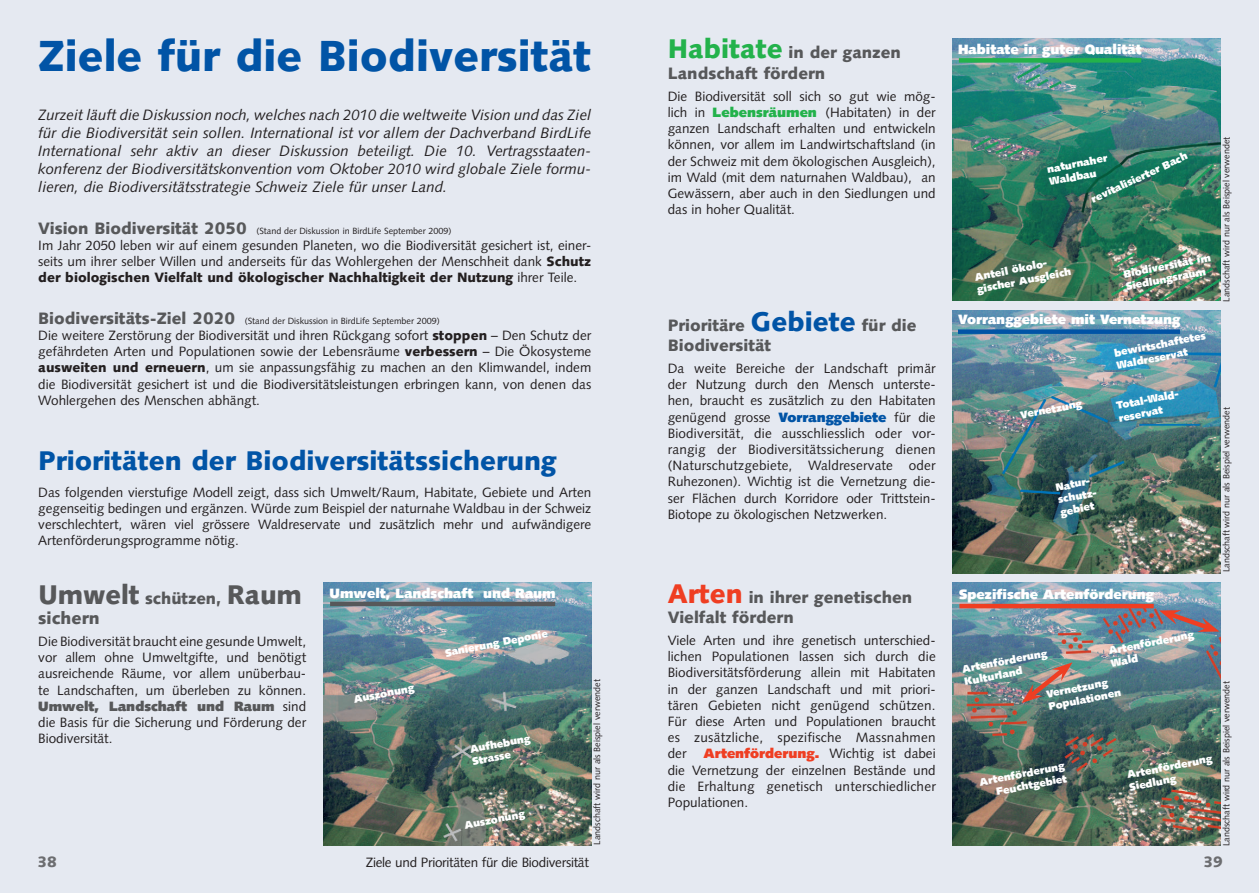
<style>
.page{position:relative;width:1259px;height:893px;background:#e5e9f1}
.page>*{position:absolute;margin:0;border:0;box-sizing:border-box;transform-origin:0 0}
.t1{font:900 43.5px "Syntax LT";color:#0154a6}
.t2{font:900 27px "Syntax LT";color:#0154a6}
.t3{font:900 27px "Syntax LT";letter-spacing:-.005em;color:#57585a}
.t4{font:900 17.25px "Syntax LT";color:#57585a}
.t5{font:900 16.5px/20.7px "Syntax LT";color:#57585a}
.t6{font:italic 15px/18px "Syntax LT";color:#231f20;text-align:justify}
.t7{font:900 15px "Syntax LT";color:#6c6d70}
.t8{font:13.5px/16.2px "Syntax LT";color:#231f20;text-align:justify}
.t9{font:900 13.5px "Syntax LT";color:#fff}
.t10{font:13.5px "Syntax LT";letter-spacing:-.02em;color:#231f20}
.t11{font:900 10.5px/12.6px "Syntax LT";color:#fff}
.t12{font:9px "Syntax LT";color:#231f20}
.s1{font-weight:900;font-size:16.5px;color:#57585a}
.s2{font-weight:900}
.s3{font-size:16.5px}
.s4{font-weight:900;color:#57585a}
.s5{font-size:27px;color:#23b24b}
.s6{font-weight:900;color:#23b24b}
.s7{font-size:27px;color:#0154a6}
.s8{font-weight:900;color:#0154a6}
.s9{font-size:27px;color:#ef3e22}
.s10{font-weight:900;color:#ef3e22}
</style>
<div class="page">
<img style="left:952px;top:38px;width:268px;height:263px">
<img style="left:952px;top:310px;width:268px;height:263px">
<img style="left:952px;top:583px;width:268px;height:262px">
<img style="left:323px;top:583px;width:268px;height:262px">
<hr style="left:330px;top:602px;width:225px;height:4px;background:#57585a">
<div style="left:959px;top:58px;width:182px;height:5px;background:#23b24b"></div>
<div style="left:958px;top:329px;width:222px;height:5px;background:#0154a6"></div>
<hr style="left:959px;top:604px;width:194px;height:4px;background:#ef3e22">
<svg style="left:1021px;top:662px;width:51px;height:41px;background:#847f77"></svg>
<svg style="left:1159px;top:609px;width:60px;height:24px"></svg>
<h1 class="t1" style="left:38px;top:30px;width:554px">Ziele für die Biodiversität</h1>
<p class="t6" style="left:38px;top:106px;width:554px">Zurzeit läuft die Diskussion noch, welches nach 2010 die weltweite Vision und das Ziel für die Biodiversität sein sollen. International ist vor allem der Dachverband BirdLife International sehr aktiv an dieser Diskussion beteiligt. Die 10. Vertragsstaaten&shy;konferenz der Biodiversitätskonvention vom Oktober 2010 wird globale Ziele formu&shy;lieren, die Biodiversitätsstrategie Schweiz Ziele für unser Land.</p>
<p class="t12" style="left:38px;top:225px;width:415px"><span class="s1">Vision Biodiversität 2050</span> (Stand der Diskussion in BirdLife September 2009)</p>
<p class="t8" style="left:38px;top:237px;width:554px">Im Jahr 2050 leben wir auf einem gesunden Planeten, wo die Biodiversität gesichert ist, einer&shy;seits um ihrer selber Willen und anderseits für das Wohlergehen der Menschheit dank <span class="s2">Schutz der biologischen Vielfalt und ökologischer Nachhaltigkeit der Nutzung</span> ihrer Teile.</p>
<p class="t12" style="left:38px;top:315px;width:403px"><span class="s1">Biodiversitäts-Ziel 2020</span> (Stand der Diskussion in BirdLife September 2009)</p>
<p class="t8" style="left:38px;top:327px;width:554px">Die weitere Zerstörung der Biodiversität und ihren Rückgang sofort <span class="s2">stoppen</span> – Den Schutz der gefährdeten Arten und Populationen sowie der Lebensräume <span class="s2">verbessern</span> – Die Ökosysteme <span class="s2">ausweiten und erneuern</span>, um sie anpassungsfähig zu machen an den Klimwandel, indem die Biodiversität gesichert ist und die Biodiversitätsleistungen erbringen kann, von denen das Wohlergehen des Menschen abhängt.</p>
<h2 class="t2" style="left:38px;top:444px;width:520px">Prioritäten der Biodiversitätssicherung</h2>
<p class="t8" style="left:38px;top:484px;width:554px">Das folgenden vierstufige Modell zeigt, dass sich Umwelt/Raum, Habitate, Gebiete und Arten gegenseitig bedingen und ergänzen. Würde zum Beispiel der naturnahe Waldbau in der Schweiz verschlechtert, wären viel grössere Waldreservate und zusätzlich mehr und aufwändigere Artenförderungsprogramme nötig.</p>
<h2 class="t3" style="left:38px;top:578px;width:265px">Umwelt <span class="s3">schützen,</span> Raum</h2>
<p class="t4" style="left:38px;top:608px;width:63px">sichern</p>
<p class="t8" style="left:38px;top:633px;width:269px">Die Biodiversität braucht eine gesunde Umwelt, vor allem ohne Umweltgifte, und benötigt ausreichende Räume, vor allem unüberbau&shy;te Landschaften, um überleben zu können.<br><span class="s4">Umwelt, Landschaft und Raum</span> sind die Basis für die Sicherung und Förderung der Biodiversität.</p>
<p class="t9" style="left:330px;top:586px;width:228px">Umwelt, Landschaft und Raum</p>
<p class="t11" style="left:353px;top:693px;width:63px;rotate:-11deg">Auszonung</p>
<p class="t11" style="left:444px;top:647px;width:106px;rotate:-11deg">Sanierung Deponie</p>
<p class="t11" style="left:469px;top:743px;width:63px;rotate:-11deg">Aufhebung<br>Strasse</p>
<p class="t11" style="left:463px;top:819px;width:63px;rotate:-11deg">Auszonung</p>
<p class="t12" style="left:591px;top:844px;width:167px;rotate:-90deg">Landschaft wird nur als Beispiel verwendet</p>
<p class="t5" style="left:668px;top:42px;width:235px"><span class="s5">Habitate</span> in der ganzen<br>Landschaft fördern</p>
<p class="t8" style="left:668px;top:88px;width:269px">Die Biodiversität soll sich so gut wie mög&shy;lich in <span class="s6">Lebensräumen</span> (Habitaten) in der ganzen Landschaft erhalten und entwickeln können, vor allem im Landwirtschaftsland (in der Schweiz mit dem ökologischen Ausgleich), im Wald (mit dem naturnahen Waldbau), an Gewässern, aber auch in den Siedlungen und das in hoher Qualität.</p>
<p class="t5" style="left:668px;top:315px;width:250px">Prioritäre <span class="s7">Gebiete</span> für die<br>Biodiversität</p>
<p class="t8" style="left:668px;top:360px;width:269px">Da weite Bereiche der Landschaft primär der Nutzung durch den Mensch unterste&shy;hen, braucht es zusätzlich zu den Habitaten genügend grosse <span class="s8">Vorranggebiete</span> für die Biodiversität, die ausschliesslich oder vor&shy;rangig der Biodiversitätssicherung dienen (Naturschutzgebiete, Waldreservate oder Ruhezonen). Wichtig ist die Vernetzung die&shy;ser Flächen durch Korridore oder Trittstein-Biotope zu ökologischen Netzwerken.</p>
<p class="t5" style="left:668px;top:587px;width:246px"><span class="s9">Arten</span> in ihrer genetischen<br>Vielfalt fördern</p>
<p class="t8" style="left:668px;top:632px;width:269px">Viele Arten und ihre genetisch unterschied&shy;lichen Populationen lassen sich durch die Biodiversitätsförderung allein mit Habitaten in der ganzen Landschaft und mit priori&shy;tären Gebieten nicht genügend schützen.<br>Für diese Arten und Populationen braucht es zusätzliche, spezifische Massnahmen der</p>
<p class="t8" style="left:668px;top:746px;width:269px;text-indent:36px"><span class="s10">Artenförderung.</span> Wichtig ist dabei die Vernetzung der einzelnen Bestände und die Erhaltung genetisch unterschiedlicher Populationen.</p>
<p class="t9" style="left:958px;top:41px;width:185px">Habitate in guter Qualität</p>
<p class="t11" style="left:1089px;top:194px;width:106px;rotate:-25deg">revitalisierter Bach</p>
<p class="t11" style="left:1046px;top:163px;width:63px;rotate:-11deg">naturnaher<br>Waldbau</p>
<p class="t11" style="left:973px;top:271px;width:97px;rotate:-11deg">Anteil ökolo&shy;gischer Ausgleich</p>
<p class="t11" style="left:1122px;top:268px;width:90px;rotate:-11deg">Biodiversität im<br>Siedlungsraum</p>
<p class="t9" style="left:958px;top:312px;width:224px">Vorranggebiete mit Vernetzung</p>
<p class="t11" style="left:1019px;top:409px;width:64px;rotate:-11deg">Vernetzung</p>
<p class="t11" style="left:1113px;top:347px;width:94px;rotate:-11deg">bewirtschaftetes<br>Waldreservat</p>
<p class="t11" style="left:1115px;top:400px;width:66px;rotate:-11deg">Total-Wald&shy;reservat</p>
<p class="t11" style="left:1054px;top:481px;width:42px;rotate:-11deg">Natur&shy;schutz&shy;gebiet</p>
<p class="t9" style="left:959px;top:587px;width:196px">Spezifische Artenförderung</p>
<p class="t12" style="left:1221px;top:302px;width:167px;rotate:-90deg">Landschaft wird nur als Beispiel verwendet</p>
<p class="t12" style="left:1221px;top:572px;width:167px;rotate:-90deg">Landschaft wird nur als Beispiel verwendet</p>
<p class="t11" style="left:1107px;top:644px;width:88px;rotate:-11deg">Artenförderung<br>Wald</p>
<p class="t11" style="left:961px;top:663px;width:88px;rotate:-11deg">Artenförderung<br>Kulturland</p>
<p class="t11" style="left:1045px;top:688px;width:75px;rotate:-11deg">Vernetzung<br>Populationen</p>
<p class="t11" style="left:978px;top:776px;width:88px;text-align:right;rotate:-11deg">Artenförderung<br>Feuchtgebiet</p>
<p class="t11" style="left:1126px;top:769px;width:88px;rotate:-11deg">Artenförderung<br>Siedlung</p>
<p class="t12" style="left:1221px;top:846px;width:167px;rotate:-90deg">Landschaft wird nur als Beispiel verwendet</p>
<p class="t7" style="left:37px;top:852px;width:21px">38</p>
<p class="t10" style="left:366px;top:854px;width:225px">Ziele und Prioritäten für die Biodiversität</p>
<p class="t7" style="left:1203px;top:852px;width:21px">39</p>
</div>
